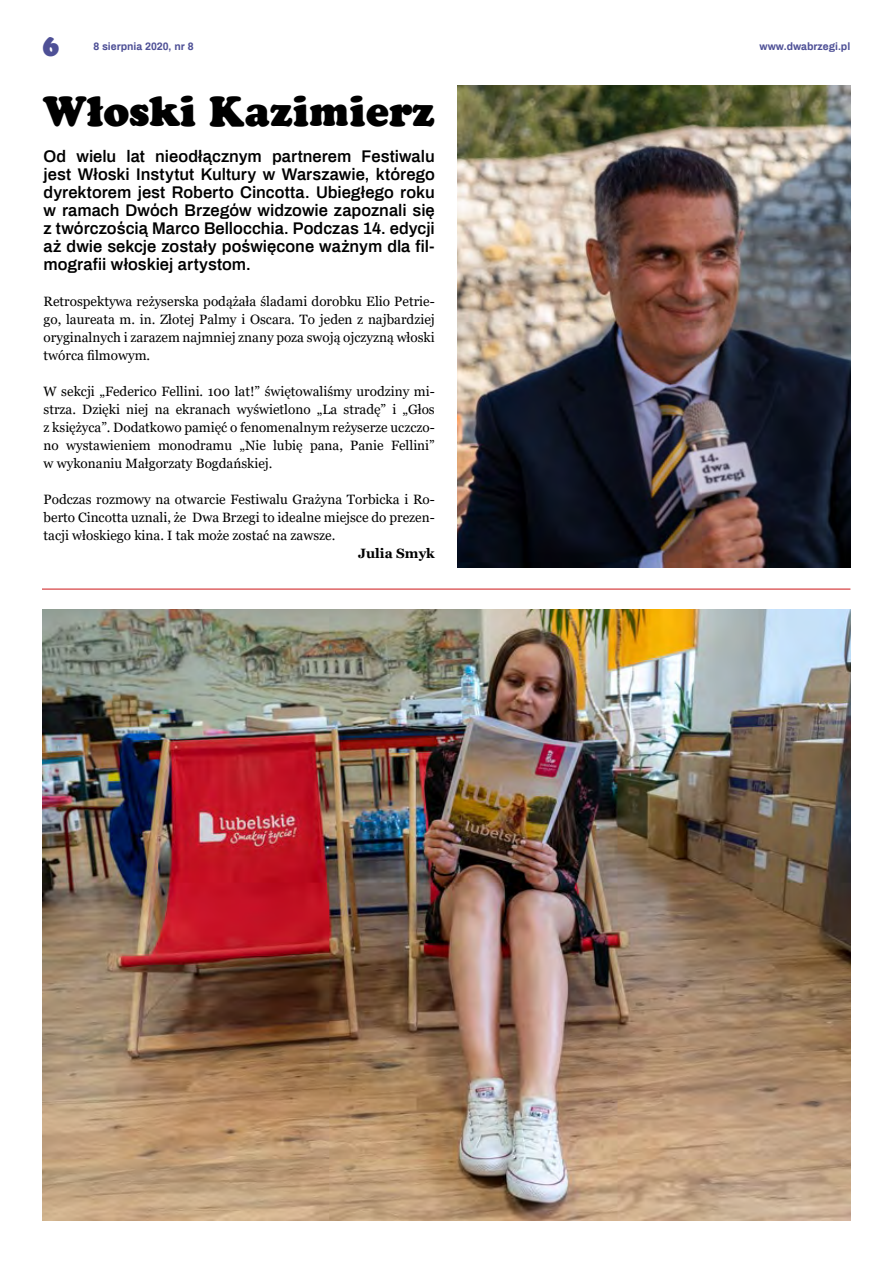
<style>
.page{position:relative;width:893px;height:1263px;background:#fff}
.page>*{position:absolute;margin:0;border:0;box-sizing:border-box;transform-origin:0 0}
.t1{font:40.5px "Cooper Blk BT";color:#000}
.t2{font:27px "Cooper Blk BT";color:#4e5096}
.t3{font:600 16.5px/18px "Archivo";color:#000;text-align:justify}
.t4{font:13.5px/18px "Georgia";color:#000;text-align:justify}
.t5{font:700 13.5px "Georgia";color:#000}
.t6{font:700 10.5px "Archivo";color:#4e5096}
</style>
<div class="page">
<img style="left:457px;top:85px;width:393px;height:483px">
<hr style="left:42px;top:589px;width:808px;height:1px;background:#cd1719">
<img style="left:43px;top:609px;width:807px;height:611px">
<h2 class="t2" style="left:43px;top:28px;width:18px">6</h2>
<p class="t6" style="left:93px;top:39px;width:102px">8 sierpnia 2020, nr 8</p>
<p class="t6" style="left:760px;top:39px;width:92px">www.dwabrzegi.pl</p>
<h1 class="t1" style="left:43px;top:83px;width:394px">Włoski Kazimierz</h1>
<p class="t3" style="left:44px;top:146px;width:393px">Od wielu lat nieodłącznym partnerem Festiwalu jest Włoski Instytut Kultury w Warszawie, którego dyrektorem jest Roberto Cincotta. Ubiegłego roku w ramach Dwóch Brzegów widzowie zapoznali się z twórczością Marco Bellocchia. Podczas 14. edycji aż dwie sekcje zostały poświęcone ważnym dla fil&shy;mografii włoskiej artystom.</p>
<p class="t4" style="left:44px;top:293px;width:393px">Retrospektywa reżyserska podążała śladami dorobku Elio Petrie&shy;go, laureata m. in. Złotej Palmy i Oscara. To jeden z najbardziej oryginalnych i zarazem najmniej znany poza swoją ojczyzną włoski twórca filmowym.</p>
<p class="t4" style="left:44px;top:383px;width:393px">W sekcji „Federico Fellini. 100 lat!” świętowaliśmy urodziny mi&shy;strza. Dzięki niej na ekranach wyświetlono „La stradę” i „Głos z księżyca”. Dodatkowo pamięć o fenomenalnym reżyserze uczczo&shy;no wystawieniem monodramu „Nie lubię pana, Panie Fellini” w wykonaniu Małgorzaty Bogdańskiej.</p>
<p class="t4" style="left:44px;top:491px;width:393px">Podczas rozmowy na otwarcie Festiwalu Grażyna Torbicka i Ro&shy;berto Cincotta uznali, że Dwa Brzegi to idealne miejsce do prezen&shy;tacji włoskiego kina. I tak może zostać na zawsze.</p>
<p class="t5" style="left:358px;top:545px;width:78px">Julia Smyk</p>
</div>
